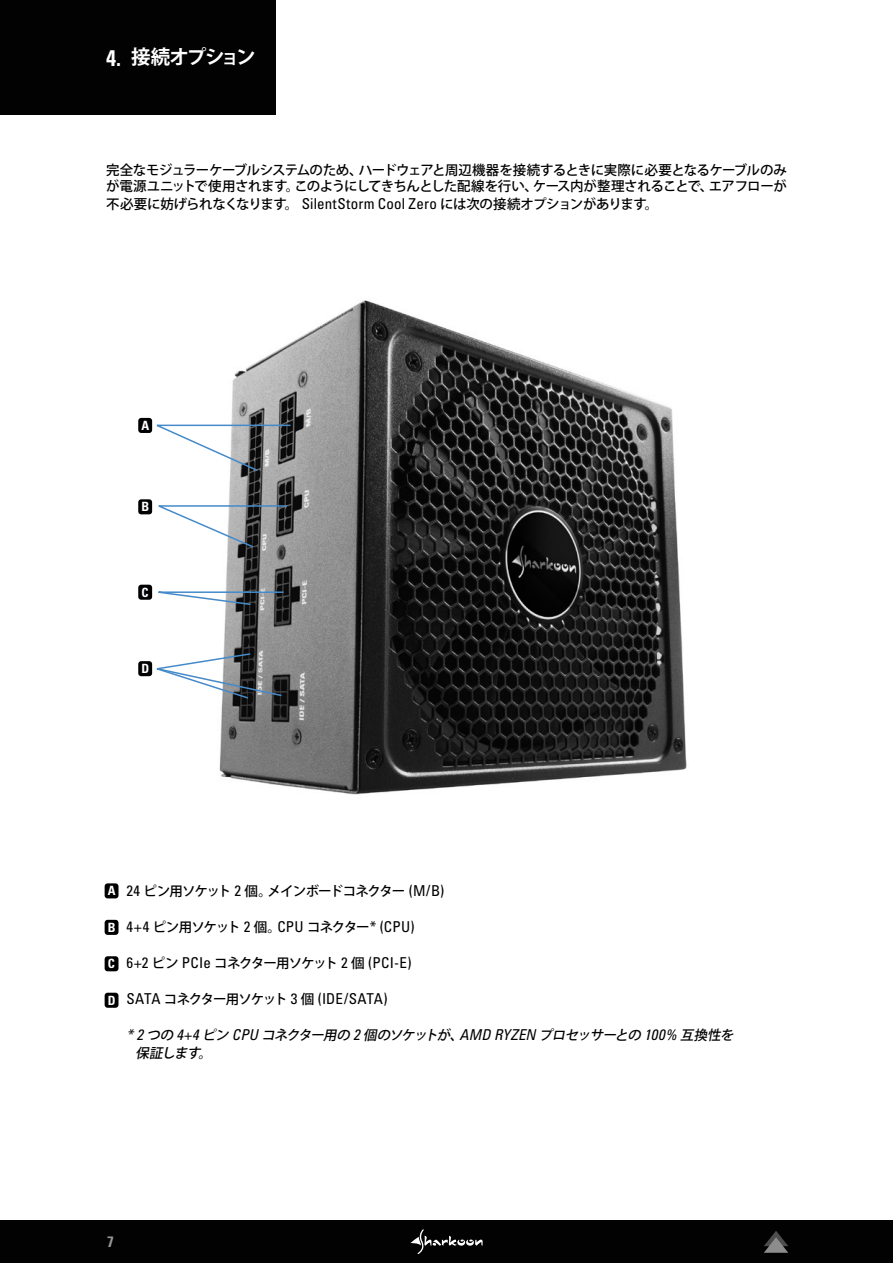
<style>
.page{position:relative;width:893px;height:1263px;background:#fff}
.page>*{position:absolute;margin:0;border:0;box-sizing:border-box;transform-origin:0 0}
.t1{font:700 19.5px "Koz Go Pr 6 N";letter-spacing:-.09em;color:#fff}
.t2{font:condensed 15px "Univers LTCYR 57";letter-spacing:.01em;color:#000}
.t3{font:15px "Univers LTCYR 67 Bold Cond";color:#d9d9d9}
.t4{font:500 13.5px/16.2px "Koz Go Pr 6 N";letter-spacing:-.045em;color:#000}
.t5{font:italic 500 13.5px/18px "Koz Go Pr 6 N";color:#000}
.t6{font:500 13.5px "Koz Go Pr 6 N";letter-spacing:-.07em;color:#000}
.t7{font:500 13.5px "Koz Go Pr 6 N";letter-spacing:-.08em;color:#000}
.t8{font:12.75px "Univers LTCYR 67 Bold Cond";color:#fff}
.s1{font-family:"Univers LTCYR 67 Bold Cond";font-weight:400;font-size:22.5px}
.s2{font-family:"Univers LTCYR 57";font-weight:400;font-stretch:condensed;font-size:15px}
.s3{font-family:"Koz Go Pr 6 N";font-weight:500;font-stretch:normal;font-size:13.5px}
.s4{font-family:"Univers LTCYR 57 Condensed Obl";font-weight:400;font-style:normal;font-size:15px}
</style>
<div class="page">
<img style="left:219px;top:300px;width:468px;height:495px">
<div style="left:0;top:1220px;width:893px;height:43px;background:#020203"></div>
<svg style="left:410px;top:1229px;width:73px;height:25px"></svg>
<svg style="left:764px;top:1231px;width:24px;height:22px"></svg>
<div style="left:0;top:0;width:275px;height:115px;background:#020203"></div>
<div style="left:105px;top:883px;width:13px;height:15px;background:#000;border-radius:3px"></div>
<div style="left:138px;top:418px;width:14px;height:15px;background:#000;border-radius:3px"></div>
<div style="left:105px;top:920px;width:13px;height:15px;background:#000;border-radius:3px"></div>
<div style="left:138px;top:499px;width:14px;height:15px;background:#000;border-radius:3px"></div>
<div style="left:105px;top:956px;width:13px;height:15px;background:#000;border-radius:3px"></div>
<div style="left:138px;top:585px;width:14px;height:15px;background:#000;border-radius:3px"></div>
<div style="left:105px;top:993px;width:13px;height:15px;background:#000;border-radius:3px"></div>
<div style="left:138px;top:661px;width:14px;height:15px;background:#000;border-radius:3px"></div>
<svg style="left:150px;top:424px;width:142px;height:48px"></svg>
<svg style="left:152px;top:504px;width:136px;height:45px"></svg>
<svg style="left:138px;top:591px;width:147px;height:15px"></svg>
<svg style="left:151px;top:652px;width:132px;height:48px"></svg>
<h1 class="t1" style="left:106px;top:46px;width:151px"><span class="s1">4.</span> 接続オプション</h1>
<p class="t4" style="left:106px;top:162px;width:682px">完全なモジュラーケーブルシステムのため、ハードウェアと周辺機器を接続するときに実際に必要となるケーブルのみが電源ユニットで使用されます。このようにしてきちんとした配線を行い、ケース内が整理されることで、エアフローが</p>
<p class="t4" style="left:106px;top:197px;width:553px">不必要に妨げられなくなります。 <span class="s2">SilentStorm Cool Zero</span> には次の接続オプションがあります。</p>
<p class="t8" style="left:142px;top:418px;width:9px">A</p>
<p class="t8" style="left:142px;top:499px;width:9px">B</p>
<p class="t8" style="left:142px;top:584px;width:9px">C</p>
<p class="t8" style="left:142px;top:661px;width:9px">D</p>
<p class="t8" style="left:108px;top:883px;width:9px">A</p>
<p class="t8" style="left:108px;top:919px;width:9px">B</p>
<p class="t8" style="left:108px;top:956px;width:9px">C</p>
<p class="t8" style="left:108px;top:992px;width:9px">D</p>
<p class="t6" style="left:127px;top:884px;width:319px"><span class="s2">24</span> ピン用ソケット <span class="s2">2</span> 個。メインボードコネクター <span class="s2">(M/B)</span></p>
<p class="t7" style="left:126px;top:920px;width:290px"><span class="s2">4+4</span> ピン用ソケット <span class="s2">2</span> 個。<span class="s2">CPU</span> コネクター<span class="s2">* (CPU)</span></p>
<p class="t2" style="left:126px;top:953px;width:287px">6+2 <span class="s3">ピン</span> PCIe <span class="s3">コネクター用ソケット</span> 2 <span class="s3">個</span> (PCI-E)</p>
<p class="t2" style="left:126px;top:989px;width:263px">SATA <span class="s3">コネクター用ソケット</span> 3 <span class="s3">個</span> (IDE/SATA)</p>
<p class="t5" style="left:136px;top:1027px;width:604px;text-indent:-9px"><span class="s4">* 2</span> つの <span class="s4">4 + 4</span> ピン <span class="s4">C P U</span> コネクター用の <span class="s4">2</span> 個のソケットが、<span class="s4">A MD R YZEN</span> プロセッサーとの <span class="s4">1 0 0 %</span> 互換性を保証します。</p>
<p class="t3" style="left:107px;top:1232px;width:8px">7</p>
</div>
